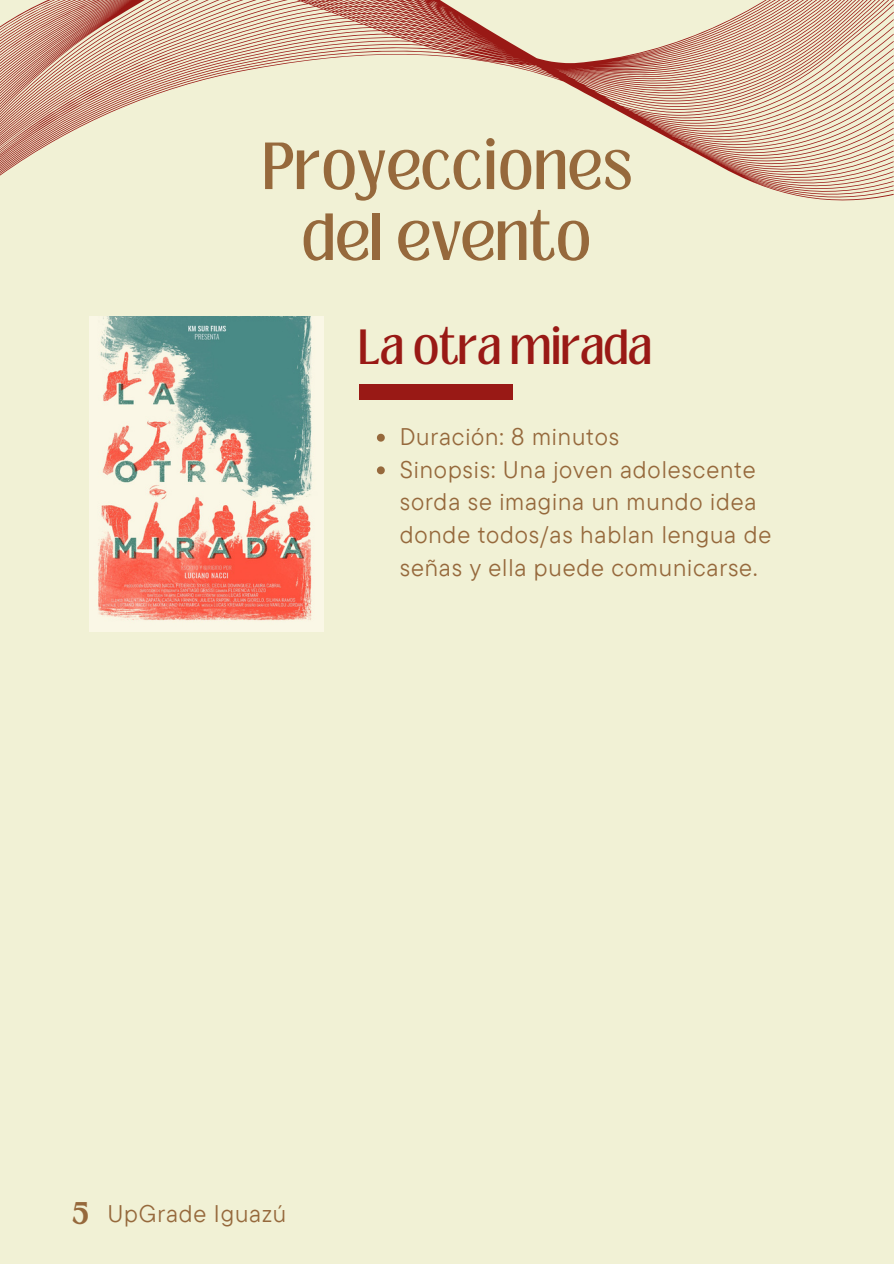
<style>
.page{position:relative;width:894px;height:1264px;background:#fff}
.page>*{position:absolute;margin:0;border:0;box-sizing:border-box;transform-origin:0 0}
.t1{font:51px/70.8px "Loubag";letter-spacing:.02em;color:#96693c;text-align:center}
.t2{font:37.95px "Loubag";color:#991915}
.t3{font:24px/32.7px "TT Commons Pro";letter-spacing:.035em;color:#96693c}
.t4{font:700 24px "Loubag";color:#96693c}
</style>
<div class="page">
<div style="left:0;top:0;width:893px;height:1263px;background:#f1f1d5"></div>
<svg style="left:0;top:0;width:893px;height:201px"></svg>
<img style="left:89px;top:317px;width:234px;height:314px">
<svg style="left:377px;top:434px;width:7px;height:7px"></svg>
<svg style="left:377px;top:466px;width:7px;height:8px"></svg>
<div style="left:359px;top:384px;width:153px;height:16px;background:#991915"></div>
<p class="t1" style="left:261px;top:132px;width:372px">Proyecciones del evento</p>
<p class="t2" style="left:359px;top:317px;width:294px">La otra mirada</p>
<h2 class="t3" style="left:399px;top:419px;width:221px">Duración: 8 minutos</h2>
<p class="t3" style="left:399px;top:452px;width:373px">Sinopsis: Una joven adolescente sorda se imagina un mundo idea donde todos/as hablan lengua de señas y ella puede comunicarse.</p>
<h1 class="t4" style="left:72px;top:1194px;width:19px">5</h1>
<p class="t3" style="left:107px;top:1196px;width:180px">UpGrade Iguazú</p>
</div>
